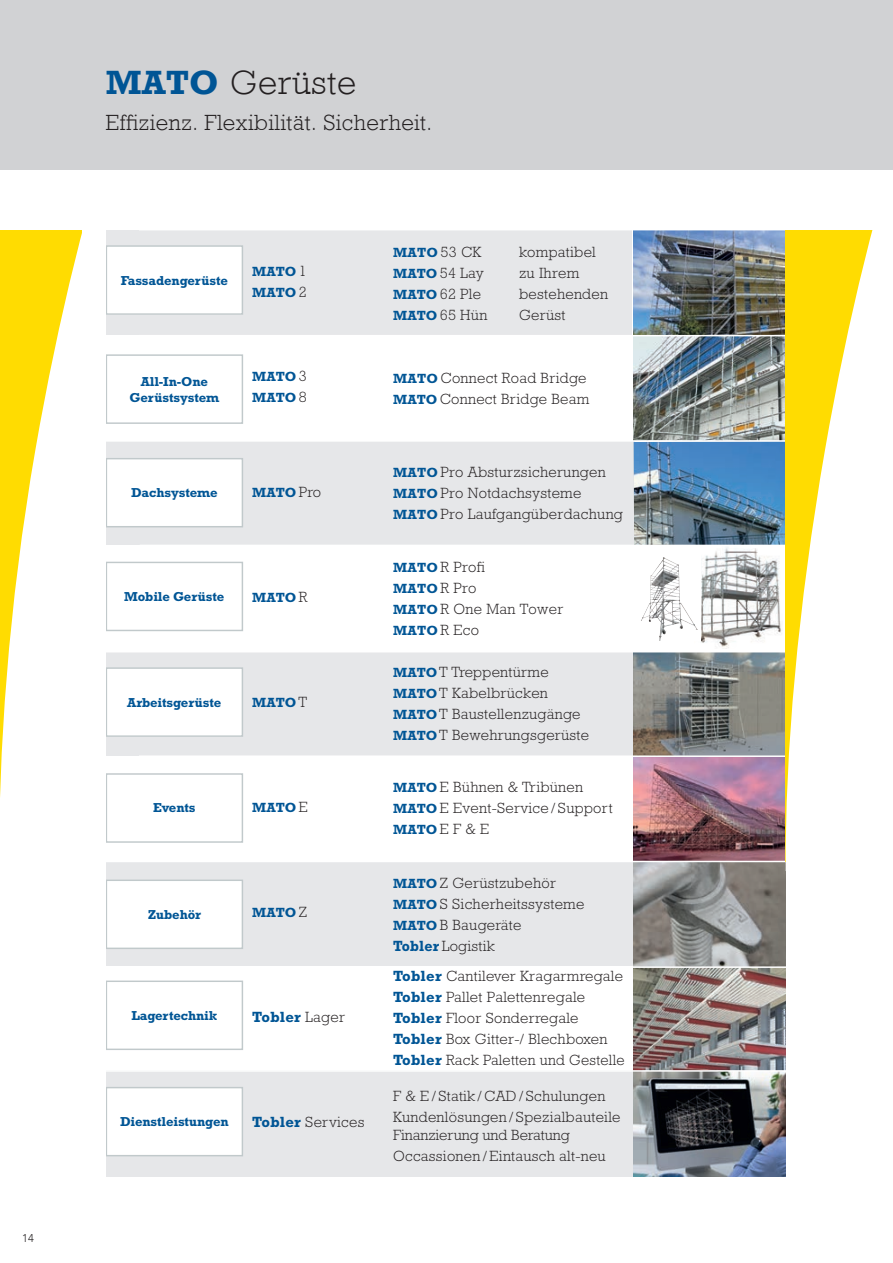
<style>
.page{position:relative;width:893px;height:1263px;background:#fff}
.page>*{position:absolute;margin:0;border:0;box-sizing:border-box;transform-origin:0 0}
.t1{font:300 34.5px "M Rockwell";letter-spacing:.02em;color:#231f20}
.t2{font:300 22.5px "M Rockwell";letter-spacing:.02em;color:#231f20}
.t3{font:300 15px/21px "Rockwell Std";letter-spacing:.02em;color:#231f20}
.t4{font:700 15px "Rockwell Std";letter-spacing:.02em;color:#005595}
.t5{font:700 13.5px/21px "Rockwell Std";letter-spacing:-.005em;color:#005595}
.t6{font:700 13.2px/15.8px "Rockwell Std";letter-spacing:-.01em;color:#005595;text-align:center}
.t7{font:300 11.25px "Avenir";color:#231f20}
.s1{font-weight:700;color:#005595}
.s2{font-weight:300;font-size:15px;color:#231f20}
.s3{font-weight:700;font-size:13.5px;color:#005595}
.s4{font-weight:300;color:#231f20}
</style>
<div class="page">
<svg style="left:0;top:169px;width:127px;height:628px"></svg>
<img style="left:701px;top:547px;width:80px;height:102px">
<div style="left:94px;top:441px;width:541px;height:104px;background:#e6e7e9"></div>
<div style="left:94px;top:230px;width:537px;height:105px;background:#e6e7e9"></div>
<div style="left:94px;top:652px;width:541px;height:103px;background:#e6e7e9"></div>
<div style="left:100px;top:861px;width:535px;height:105px;background:#e6e7e9"></div>
<div style="left:94px;top:1071px;width:541px;height:106px;background:#e6e7e9"></div>
<img style="left:634px;top:230px;width:151px;height:105px">
<div style="left:106px;top:668px;width:136px;height:68px;background:#fff"></div>
<div style="left:106px;top:667px;width:137px;height:70px;border:1px solid #c1c9cb"></div>
<div style="left:106px;top:774px;width:136px;height:68px;background:#fff"></div>
<div style="left:106px;top:773px;width:137px;height:70px;border:1px solid #c1c9cb"></div>
<div style="left:106px;top:980px;width:137px;height:70px;border:1px solid #c1c9cb"></div>
<div style="left:106px;top:880px;width:136px;height:68px;background:#fff"></div>
<div style="left:106px;top:879px;width:137px;height:70px;border:1px solid #c1c9cb"></div>
<div style="left:106px;top:246px;width:136px;height:68px;background:#fff"></div>
<div style="left:106px;top:245px;width:137px;height:70px;border:1px solid #c1c9cb"></div>
<div style="left:106px;top:355px;width:136px;height:68px;background:#fff"></div>
<div style="left:106px;top:354px;width:137px;height:70px;border:1px solid #c1c9cb"></div>
<div style="left:106px;top:459px;width:136px;height:68px;background:#fff"></div>
<div style="left:106px;top:458px;width:137px;height:69px;border:1px solid #c1c9cb"></div>
<div style="left:106px;top:562px;width:136px;height:68px;background:#fff"></div>
<div style="left:106px;top:562px;width:137px;height:69px;border:1px solid #c1c9cb"></div>
<div style="left:106px;top:1087px;width:136px;height:69px;background:#fff"></div>
<div style="left:106px;top:1087px;width:137px;height:69px;border:1px solid #c1c9cb"></div>
<img style="left:634px;top:862px;width:152px;height:104px">
<img style="left:634px;top:337px;width:151px;height:103px">
<img style="left:634px;top:442px;width:151px;height:103px">
<img style="left:634px;top:757px;width:151px;height:104px">
<img style="left:634px;top:652px;width:151px;height:103px">
<img style="left:634px;top:1072px;width:152px;height:105px">
<img style="left:634px;top:968px;width:152px;height:102px">
<hr style="left:99px;top:440px;width:701px;height:2px;background:#fff">
<hr style="left:97px;top:651px;width:703px;height:1px;background:#fff">
<hr style="left:102px;top:861px;width:698px;height:1px;background:#fff">
<hr style="left:102px;top:1070px;width:698px;height:2px;background:#fff">
<svg style="left:667px;top:559px;width:31px;height:71px"></svg>
<img style="left:641px;top:557px;width:26px;height:84px">
<div style="left:82px;top:230px;width:24px;height:947px;background:#fff"></div>
<svg style="left:785px;top:169px;width:108px;height:702px"></svg>
<div style="left:0;top:0;width:893px;height:169px;background:#d1d2d4"></div>
<p class="t7" style="left:22px;top:1231px;width:13px">14</p>
<h1 class="t1" style="left:106px;top:63px;width:252px"><span class="s1">MATO</span> Gerüste</h1>
<h2 class="t2" style="left:106px;top:110px;width:328px">Effizienz. Flexibilität. Sicherheit.</h2>
<p class="t6" style="left:121px;top:272px;width:109px">Fassadengerüste</p>
<p class="t5" style="left:252px;top:261px;width:56px">MATO <span class="s2">1<br></span>MATO <span class="s2">2</span></p>
<p class="t5" style="left:393px;top:242px;width:90px">MATO <span class="s2">53 CK</span></p>
<p class="t3" style="left:519px;top:241px;width:78px">kompatibel</p>
<p class="t3" style="left:393px;top:262px;width:92px"><span class="s3">MATO</span> 54 Lay</p>
<p class="t3" style="left:519px;top:262px;width:62px">zu Ihrem</p>
<p class="t3" style="left:393px;top:283px;width:90px"><span class="s3">MATO</span> 62 Ple</p>
<p class="t3" style="left:519px;top:283px;width:90px">bestehenden</p>
<p class="t3" style="left:393px;top:304px;width:96px"><span class="s3">MATO</span> 65 Hün</p>
<p class="t3" style="left:519px;top:304px;width:48px">Gerüst</p>
<p class="t6" style="left:130px;top:373px;width:91px">All-In-One<br>Gerüstsystem</p>
<p class="t5" style="left:252px;top:366px;width:56px">MATO <span class="s2">3<br></span>MATO <span class="s2">8</span></p>
<p class="t3" style="left:393px;top:367px;width:198px"><span class="s3">MATO</span> Connect Road Bridge<br><span class="s3">MATO</span> Connect Bridge Beam</p>
<p class="t6" style="left:131px;top:485px;width:88px">Dachsysteme</p>
<p class="t5" style="left:252px;top:481px;width:70px">MATO <span class="s2">Pro</span></p>
<p class="t6" style="left:124px;top:588px;width:102px">Mobile Gerüste</p>
<p class="t5" style="left:252px;top:586px;width:57px">MATO <span class="s2">R</span></p>
<p class="t6" style="left:127px;top:694px;width:96px">Arbeitsgerüste</p>
<p class="t5" style="left:252px;top:691px;width:56px">MATO<span class="s2">T</span></p>
<p class="t6" style="left:153px;top:800px;width:44px">Events</p>
<p class="t5" style="left:252px;top:796px;width:57px">MATO <span class="s2">E</span></p>
<p class="t3" style="left:393px;top:462px;width:231px"><span class="s3">MATO</span> Pro Absturzsicherungen<br><span class="s3">MATO</span> Pro Notdachsysteme<br><span class="s3">MATO</span> Pro Laufgangüberdachung</p>
<p class="t3" style="left:393px;top:556px;width:93px"><span class="s3">MATO</span> R Profi</p>
<p class="t5" style="left:393px;top:578px;width:85px">MATO <span class="s2">R Pro</span></p>
<p class="t3" style="left:393px;top:598px;width:172px"><span class="s3">MATO</span> R One Man Tower</p>
<p class="t5" style="left:393px;top:620px;width:87px">MATO <span class="s2">R Eco</span></p>
<p class="t3" style="left:393px;top:661px;width:198px"><span class="s3">MATO</span>T Treppentürme<br><span class="s3">MATO</span>T Kabelbrücken<br><span class="s3">MATO</span>T Baustellenzugänge<br><span class="s3">MATO</span>T Bewehrungsgerüste</p>
<p class="t3" style="left:393px;top:777px;width:221px"><span class="s3">MATO</span> E Bühnen &amp; Tribünen<br><span class="s3">MATO</span> E Event-Service / Support</p>
<p class="t5" style="left:393px;top:819px;width:98px">MATO <span class="s2">E F &amp; E</span></p>
<p class="t6" style="left:148px;top:906px;width:55px">Zubehör</p>
<p class="t5" style="left:252px;top:901px;width:56px">MATO <span class="s2">Z</span></p>
<p class="t6" style="left:131px;top:1007px;width:87px">Lagertechnik</p>
<p class="t4" style="left:252px;top:1008px;width:94px">Tobler <span class="s4">Lager</span></p>
<p class="t6" style="left:120px;top:1113px;width:110px">Dienstleistungen</p>
<p class="t3" style="left:252px;top:1111px;width:114px"><span class="s1">Tobler</span> Services</p>
<p class="t3" style="left:393px;top:873px;width:193px"><span class="s3">MATO</span> Z Gerüstzubehör<br><span class="s3">MATO</span> S Sicherheitssysteme<br><span class="s3">MATO</span> B Baugeräte<br><span class="s1">Tobler</span> Logistik</p>
<p class="t3" style="left:393px;top:966px;width:233px"><span class="s1">Tobler</span> Cantilever Kragarmregale<br><span class="s1">Tobler</span> Pallet Palettenregale<br><span class="s1">Tobler</span> Floor Sonderregale<br><span class="s1">Tobler</span> Box Gitter-/ Blechboxen<br><span class="s1">Tobler</span> Rack Paletten und Gestelle</p>
<p class="t3" style="left:393px;top:1086px;width:229px">F &amp; E / Statik / CAD / Schulungen<br>Kundenlösungen / Spezialbauteile</p>
<p class="t3" style="left:393px;top:1125px;width:214px">Finanzierung und Beratung<br>Occassionen / Eintausch alt-neu</p>
</div>
